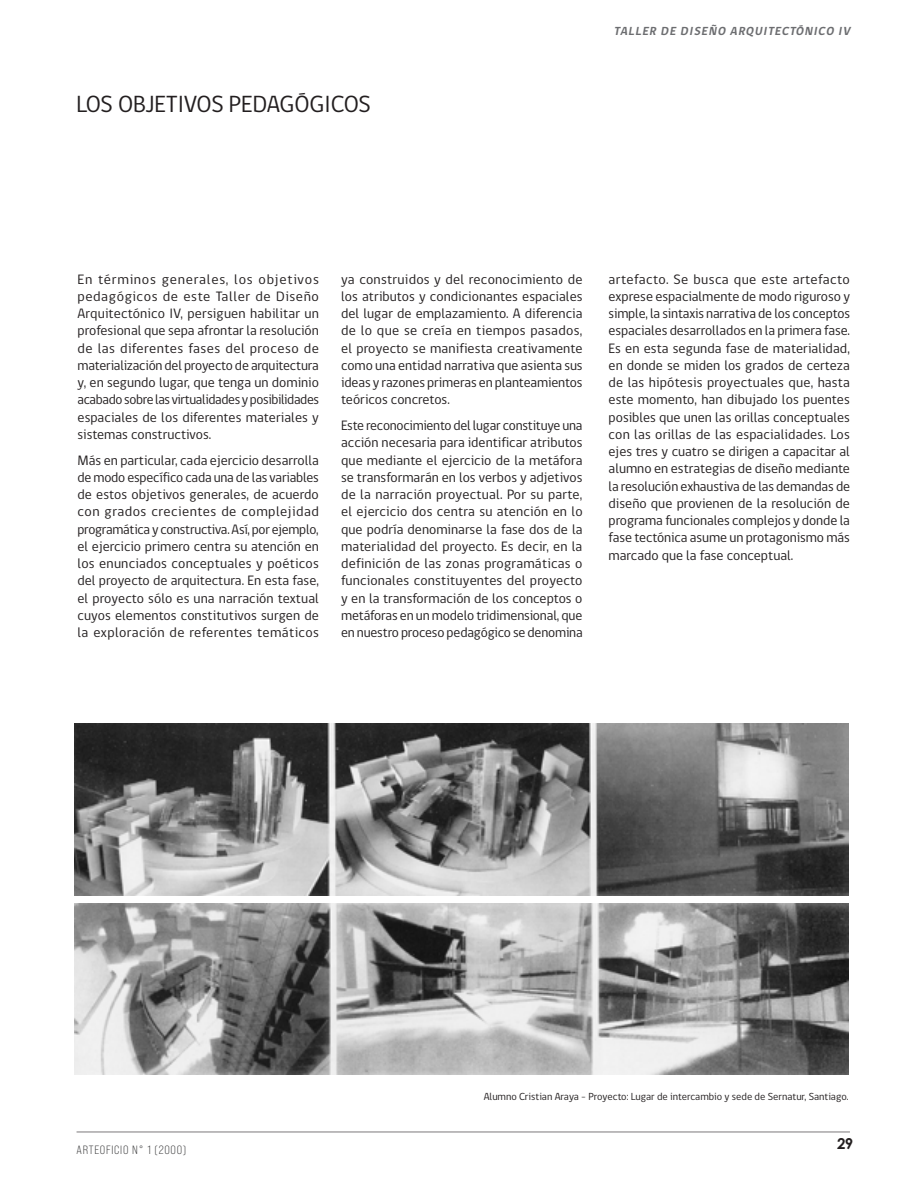
<style>
.page{position:relative;width:918px;height:1188px;background:#fff}
.page>*{position:absolute;margin:0;border:0;box-sizing:border-box;transform-origin:0 0}
.t1{font:24px "gob CL";color:#231f20}
.t2{font:700 15px "Century Gothic";color:#231f20}
.t3{font:13.95px/17.2px "gob CL";color:#231f20;text-align:justify}
.t4{font:italic 700 12px "gob CL";color:#6c6d70}
.t5{font:12px "Bebas Neue Pro Sm E Bk";letter-spacing:.06em;color:#3e3e3f}
.t6{font:10.5px "gob CL";color:#231f20}
</style>
<div class="page">
<hr style="left:77px;top:1132px;width:773px;height:1px;background:#231f20">
<img style="left:75px;top:724px;width:774px;height:171px">
<img style="left:75px;top:903px;width:774px;height:171px">
<h1 class="t1" style="left:76px;top:87px;width:296px">LOS OBJETIVOS PEDAGÓGICOS</h1>
<p class="t4" style="left:614px;top:23px;width:240px">TALLER DE DISEÑO ARQUITECTÓNICO IV</p>
<p class="t3" style="left:78px;top:271px;width:243px">En términos generales, los objetivos pedagógicos de este Taller de Diseño Arquitectónico IV, persiguen habilitar un profesional que sepa afrontar la resolución de las diferentes fases del proceso de materialización del proyecto de arquitectura y, en segundo lugar, que tenga un dominio acabado sobre las virtualidades y posibilidades espaciales de los diferentes materiales y sistemas constructivos.</p>
<p class="t3" style="left:78px;top:452px;width:243px">Más en particular, cada ejercicio desarrolla de modo específico cada una de las variables de estos objetivos generales, de acuerdo con grados crecientes de complejidad programática y constructiva. Así, por ejemplo, el ejercicio primero centra su atención en los enunciados conceptuales y poéticos del proyecto de arquitectura. En esta fase, el proyecto sólo es una narración textual cuyos elementos constitutivos surgen de la exploración de referentes temáticos</p>
<p class="t3" style="left:341px;top:271px;width:243px">ya construidos y del reconocimiento de los atributos y condicionantes espaciales del lugar de emplazamiento. A diferencia de lo que se creía en tiempos pasados, el proyecto se manifiesta creativamente como una entidad narrativa que asienta sus ideas y razones primeras en planteamientos teóricos concretos.</p>
<p class="t3" style="left:341px;top:417px;width:243px">Este reconocimiento del lugar constituye una acción necesaria para identificar atributos que mediante el ejercicio de la metáfora se transformarán en los verbos y adjetivos de la narración proyectual. Por su parte, el ejercicio dos centra su atención en lo que podría denominarse la fase dos de la materialidad del proyecto. Es decir, en la definición de las zonas programáticas o funcionales constituyentes del proyecto y en la transformación de los conceptos o metáforas en un modelo tridimensional, que en nuestro proceso pedagógico se denomina</p>
<p class="t3" style="left:609px;top:271px;width:243px">artefacto. Se busca que este artefacto exprese espacialmente de modo riguroso y simple, la sintaxis narrativa de los conceptos espaciales desarrollados en la primera fase.<br>Es en esta segunda fase de materialidad, en donde se miden los grados de certeza de las hipótesis proyectuales que, hasta este momento, han dibujado los puentes posibles que unen las orillas conceptuales con las orillas de las espacialidades. Los ejes tres y cuatro se dirigen a capacitar al alumno en estrategias de diseño mediante la resolución exhaustiva de las demandas de diseño que provienen de la resolución de programa funcionales complejos y donde la fase tectónica asume un protagonismo más marcado que la fase conceptual.</p>
<p class="t5" style="left:77px;top:1143px;width:111px">ARTEOFICIO N° 1 (2000)</p>
<p class="t6" style="left:484px;top:1090px;width:367px">Alumno Cristian Araya - Proyecto: Lugar de intercambio y sede de Sernatur, Santiago.</p>
<p class="t2" style="left:837px;top:1132px;width:18px">29</p>
</div>
